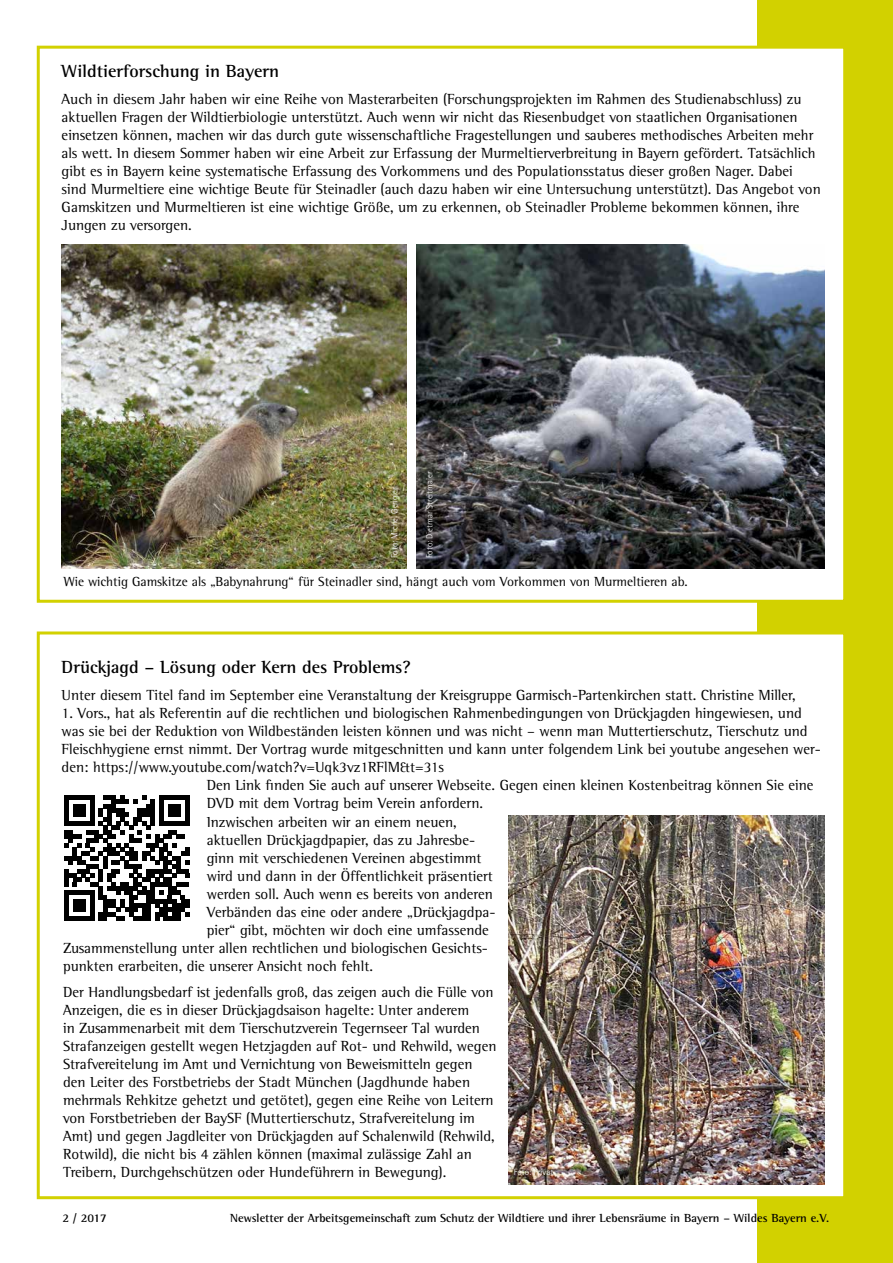
<style>
.page{position:relative;width:893px;height:1263px;background:#fff}
.page>*{position:absolute;margin:0;border:0;box-sizing:border-box;transform-origin:0 0}
.t1{font:700 18px "AT Rotis Semi Serif";color:#000}
.t2{font:15px/18px "AT Rotis Semi Serif";color:#000}
.t3{font:13.5px "AT Rotis Semi Serif";color:#000}
.t4{font:700 12px "AT Rotis Semi Serif";color:#000}
.t5{font:300 9px "AT Rotis Sans Serif";color:#fff}
</style>
<div class="page">
<div style="left:757px;top:0;width:136px;height:1263px;background:#d2d100"></div>
<div style="left:37px;top:631px;width:809px;height:568px;background:#fff;border:3px solid #d2d100"></div>
<div style="left:37px;top:46px;width:809px;height:557px;background:#fff;border:3px solid #d2d100"></div>
<img style="left:62px;top:245px;width:345px;height:324px">
<img style="left:417px;top:244px;width:408px;height:325px">
<svg style="left:64px;top:795px;width:125px;height:126px"></svg>
<div style="left:163px;top:916px;width:18px;height:5px;background:#000"></div>
<img style="left:509px;top:815px;width:316px;height:370px">
<p class="t1" style="left:62px;top:61px;width:219px">Wildtierforschung in Bayern</p>
<p class="t2" style="left:62px;top:90px;width:761px">Auch in diesem Jahr haben wir eine Reihe von Masterarbeiten (Forschungsprojekten im Rahmen des Studienabschluss) zu aktuellen Fragen der Wildtierbiologie unterstützt. Auch wenn wir nicht das Riesenbudget von staatlichen Organisationen einsetzen können, machen wir das durch gute wissenschaftliche Fragestellungen und sauberes methodisches Arbeiten mehr als wett. In diesem Sommer haben wir eine Arbeit zur Erfassung der Murmeltierverbreitung in Bayern gefördert. Tatsächlich gibt es in Bayern keine systematische Erfassung des Vorkommens und des Populationsstatus dieser großen Nager. Dabei sind Murmeltiere eine wichtige Beute für Steinadler (auch dazu haben wir eine Untersuchung unterstützt). Das Angebot von Gamskitzen und Murmeltieren ist eine wichtige Größe, um zu erkennen, ob Steinadler Probleme bekommen können, ihre Jungen zu versorgen.</p>
<p class="t5" style="left:389px;top:558px;width:73px;rotate:-90deg">Foto: Michel Gengler</p>
<p class="t5" style="left:424px;top:558px;width:88px;rotate:-90deg">Foto: Dietmar Streitmaier</p>
<p class="t3" style="left:64px;top:574px;width:625px">Wie wichtig Gamskitze als „Babynahrung“ für Steinadler sind, hängt auch vom Vorkommen von Murmeltieren ab.</p>
<p class="t1" style="left:62px;top:656px;width:351px">Drückjagd – Lösung oder Kern des Problems?</p>
<p class="t2" style="left:62px;top:686px;width:736px">Unter diesem Titel fand im September eine Veranstaltung der Kreisgruppe Garmisch-Partenkirchen statt. Christine Miller,</p>
<p class="t2" style="left:62px;top:704px;width:742px">1. Vors., hat als Referentin auf die rechtlichen und biologischen Rahmenbedingungen von Drückjagden hingewiesen, und</p>
<p class="t2" style="left:62px;top:722px;width:747px">was sie bei der Reduktion von Wildbeständen leisten können und was nicht – wenn man Muttertierschutz, Tierschutz und</p>
<p class="t2" style="left:62px;top:740px;width:761px">Fleischhygiene ernst nimmt. Der Vortrag wurde mitgeschnitten und kann unter folgendem Link bei youtube angesehen wer-</p>
<p class="t2" style="left:62px;top:758px;width:384px">den: https://www.youtube.com/watch?v=Uqk3vz1RFlM&amp;t=31s</p>
<p class="t2" style="left:207px;top:776px;width:608px">Den Link finden Sie auch auf unserer Webseite. Gegen einen kleinen Kostenbeitrag können Sie eine</p>
<p class="t2" style="left:207px;top:794px;width:278px">DVD mit dem Vortrag beim Verein anfordern.</p>
<p class="t2" style="left:207px;top:813px;width:252px">Inzwischen arbeiten wir an einem neuen,</p>
<p class="t2" style="left:207px;top:831px;width:270px">aktuellen Drückjagdpapier, das zu Jahresbe-</p>
<p class="t2" style="left:207px;top:849px;width:276px">ginn mit verschiedenen Vereinen abgestimmt</p>
<p class="t2" style="left:207px;top:867px;width:287px">wird und dann in der Öffentlichkeit präsentiert</p>
<p class="t2" style="left:207px;top:885px;width:287px">werden soll. Auch wenn es bereits von anderen</p>
<p class="t2" style="left:207px;top:903px;width:290px">Verbänden das eine oder andere „Drückjagdpa-</p>
<p class="t2" style="left:207px;top:921px;width:284px">pier“ gibt, möchten wir doch eine umfassende</p>
<p class="t2" style="left:63px;top:939px;width:426px">Zusammenstellung unter allen rechtlichen und biologischen Gesichts-</p>
<p class="t2" style="left:63px;top:957px;width:311px">punkten erarbeiten, die unserer Ansicht noch fehlt.</p>
<p class="t2" style="left:63px;top:983px;width:435px">Der Handlungsbedarf ist jedenfalls groß, das zeigen auch die Fülle von Anzeigen, die es in dieser Drückjagdsaison hagelte: Unter anderem<br>in Zusammenarbeit mit dem Tierschutzverein Tegernseer Tal wurden Strafanzeigen gestellt wegen Hetzjagden auf Rot- und Rehwild, wegen Strafvereitelung im Amt und Vernichtung von Beweismitteln gegen den Leiter des Forstbetriebs der Stadt München (Jagdhunde haben mehrmals Rehkitze gehetzt und getötet), gegen eine Reihe von Leitern von Forstbetrieben der BaySF (Muttertierschutz, Strafvereitelung im Amt) und gegen Jagdleiter von Drückjagden auf Schalenwild (Rehwild, Rotwild), die nicht bis 4 zählen können (maximal zulässige Zahl an Treibern, Durchgehschützen oder Hundeführern in Bewegung).</p>
<p class="t5" style="left:514px;top:1166px;width:41px">Foto: Privat</p>
<p class="t4" style="left:62px;top:1210px;width:46px">2 / 2017</p>
<p class="t4" style="left:230px;top:1210px;width:600px">Newsletter der Arbeitsgemeinschaft zum Schutz der Wildtiere und ihrer Lebensräume in Bayern – Wildes Bayern e.V.</p>
</div>
